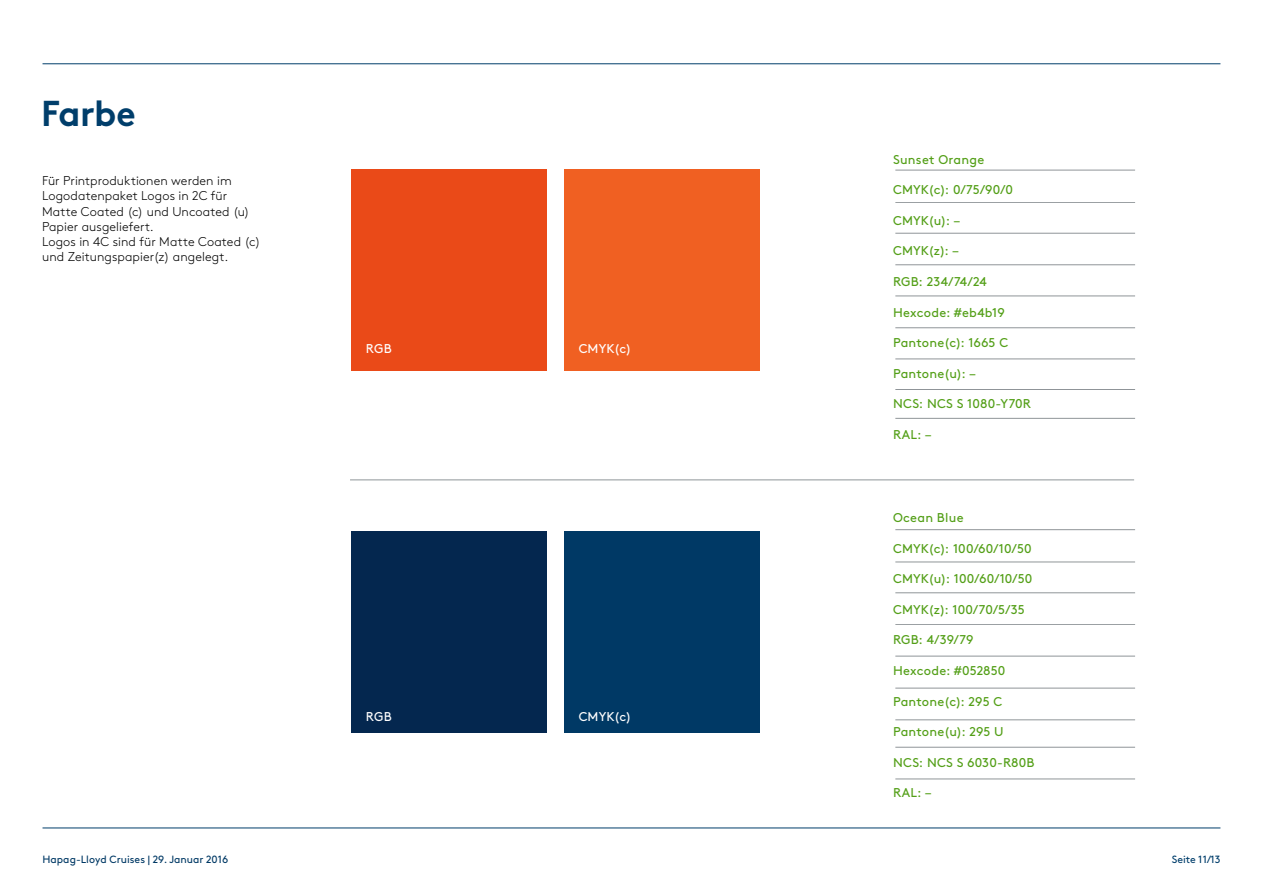
<style>
.page{position:relative;width:1263px;height:893px;background:#fff}
.page>*{position:absolute;margin:0;border:0;box-sizing:border-box;transform-origin:0 0}
.t1{font:700 36px "Brown Pro";letter-spacing:-.015em;color:#003e6b}
.t2{font:12.75px "Brown Pro";letter-spacing:.01em;color:#539f17}
.t3{font:300 12.75px/15.3px "Brown Pro";letter-spacing:.01em;color:#000}
.t4{font:12.75px "Brown Pro";letter-spacing:.01em;color:#fff}
.t5{font:10.5px "Brown Pro";color:#003965}
.t6{font:10.5px "Brown Pro";color:#003e6b}
</style>
<div class="page">
<hr style="left:43px;top:828px;width:1177px;height:1px;background:#003e6b">
<hr style="left:43px;top:63px;width:1177px;height:1px;background:#003e6b">
<div style="left:351px;top:169px;width:196px;height:202px;background:#ea4a18"></div>
<div style="left:564px;top:169px;width:195px;height:202px;background:#f06022"></div>
<div style="left:351px;top:531px;width:196px;height:202px;background:#04274f"></div>
<div style="left:564px;top:531px;width:195px;height:202px;background:#003965"></div>
<hr style="left:350px;top:480px;width:784px;height:1px;background:#82888c">
<hr style="left:895px;top:170px;width:240px;height:1px;background:#82888c">
<hr style="left:895px;top:529px;width:240px;height:1px;background:#82888c">
<hr style="left:895px;top:202px;width:240px;height:1px;background:#82888c">
<hr style="left:895px;top:562px;width:240px;height:1px;background:#82888c">
<hr style="left:895px;top:233px;width:240px;height:1px;background:#82888c">
<hr style="left:895px;top:592px;width:240px;height:1px;background:#82888c">
<hr style="left:895px;top:265px;width:240px;height:1px;background:#82888c">
<hr style="left:895px;top:327px;width:240px;height:1px;background:#82888c">
<hr style="left:895px;top:389px;width:240px;height:1px;background:#82888c">
<hr style="left:895px;top:418px;width:240px;height:1px;background:#82888c">
<hr style="left:895px;top:296px;width:240px;height:1px;background:#82888c">
<hr style="left:895px;top:359px;width:240px;height:1px;background:#82888c">
<hr style="left:895px;top:624px;width:240px;height:1px;background:#82888c">
<hr style="left:895px;top:688px;width:240px;height:1px;background:#82888c">
<hr style="left:895px;top:747px;width:240px;height:1px;background:#82888c">
<hr style="left:895px;top:656px;width:240px;height:1px;background:#82888c">
<hr style="left:895px;top:720px;width:240px;height:1px;background:#82888c">
<hr style="left:895px;top:779px;width:240px;height:1px;background:#82888c">
<h1 class="t1" style="left:41px;top:84px;width:96px">Farbe</h1>
<p class="t3" style="left:42px;top:172px;width:220px">Für Printproduktionen werden im<br>Logodatenpaket Logos in 2C für<br>Matte Coated (c) und Uncoated (u)<br>Papier ausgeliefert.<br>Logos in 4C sind für Matte Coated (c) und Zeitungspapier(z) angelegt.</p>
<p class="t4" style="left:366px;top:339px;width:27px">RGB</p>
<p class="t4" style="left:579px;top:339px;width:54px">CMYK(c)</p>
<p class="t4" style="left:366px;top:706px;width:27px">RGB</p>
<p class="t4" style="left:579px;top:706px;width:54px">CMYK(c)</p>
<p class="t2" style="left:893px;top:149px;width:93px">Sunset Orange</p>
<p class="t2" style="left:893px;top:180px;width:121px">CMYK(c): 0/75/90/0</p>
<p class="t2" style="left:893px;top:211px;width:68px">CMYK(u): –</p>
<p class="t2" style="left:893px;top:241px;width:67px">CMYK(z): –</p>
<p class="t2" style="left:893px;top:272px;width:95px">RGB: 234/74/24</p>
<p class="t2" style="left:893px;top:302px;width:113px">Hexcode: #eb4b19</p>
<p class="t2" style="left:893px;top:333px;width:116px">Pantone(c): 1665 C</p>
<p class="t2" style="left:893px;top:364px;width:84px">Pantone(u): –</p>
<p class="t2" style="left:893px;top:394px;width:139px">NCS: NCS S 1080-Y70R</p>
<p class="t2" style="left:893px;top:425px;width:40px">RAL: –</p>
<p class="t2" style="left:893px;top:508px;width:72px">Ocean Blue</p>
<p class="t2" style="left:893px;top:538px;width:140px">CMYK(c): 100/60/10/50</p>
<p class="t2" style="left:893px;top:569px;width:141px">CMYK(u): 100/60/10/50</p>
<p class="t2" style="left:893px;top:599px;width:133px">CMYK(z): 100/70/5/35</p>
<p class="t2" style="left:893px;top:630px;width:82px">RGB: 4/39/79</p>
<p class="t2" style="left:893px;top:661px;width:114px">Hexcode: #052850</p>
<p class="t2" style="left:893px;top:691px;width:111px">Pantone(c): 295 C</p>
<p class="t2" style="left:893px;top:722px;width:112px">Pantone(u): 295 U</p>
<p class="t2" style="left:893px;top:752px;width:143px">NCS: NCS S 6030-R80B</p>
<p class="t2" style="left:893px;top:783px;width:40px">RAL: –</p>
<p class="t5" style="left:43px;top:851px;width:187px">Hapag-Lloyd Cruises | 29. Januar 2016</p>
<p class="t6" style="left:1172px;top:851px;width:50px">Seite 11/13</p>
</div>
